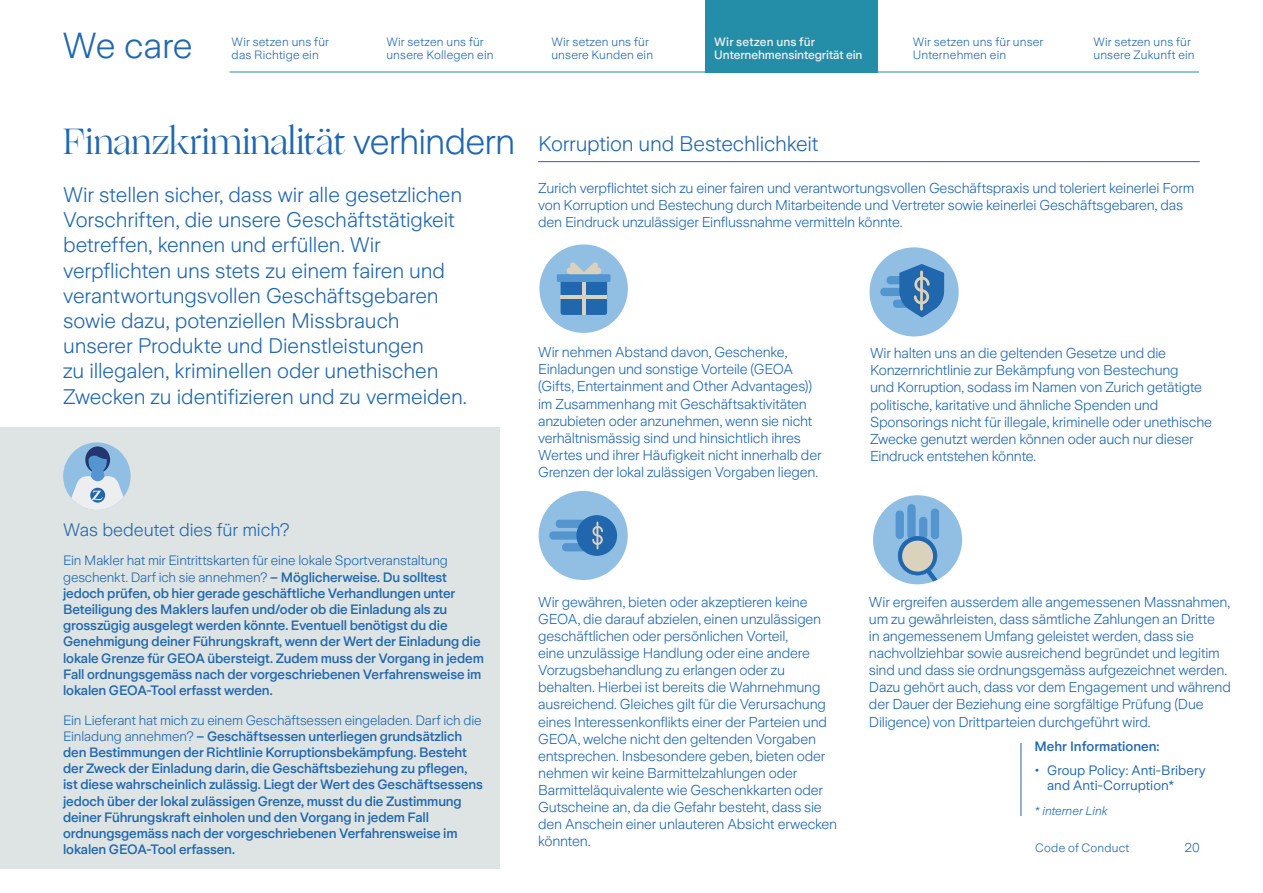
<style>
.page{position:relative;width:1263px;height:893px;background:#fff}
.page>*{position:absolute;margin:0;border:0;box-sizing:border-box;transform-origin:0 0}
.t1{font:36px "Ogg";color:#2167ae}
.t2{font:300 36px "Zurich Sans";letter-spacing:-.01em;color:#2167ae}
.t3{font:300 21px/25.2px "Zurich Sans";letter-spacing:-.005em;color:#2167ae}
.t4{font:300 18px "Zurich Sans";letter-spacing:-.005em;color:#2167ae}
.t5{font:300 14.25px/17.1px "Zurich Sans";letter-spacing:-.015em;color:#2167ae}
.t6{font:500 13.5px/16.2px "Zurich Sans";letter-spacing:-.01em;color:#2167ae}
.t7{font:13.5px/15px "Zurich Sans";color:#2167ae}
.t8{font:300 12.75px "Zurich Sans";color:#2167ae}
.t9{font:300 12px/13.2px "Zurich Sans";letter-spacing:.015em;color:#2167ae}
.t10{font:500 12px/13.2px "Zurich Sans";letter-spacing:-.005em;color:#eceeef}
.t11{font:12px "Zurich Sans Light Italic";color:#2167ae}
.s1{font-family:"Zurich Sans";font-weight:300}
.s2{font-weight:300}
</style>
<div class="page">
<div style="left:705px;top:0;width:173px;height:72px;background:#248da7"></div>
<hr style="left:230px;top:72px;width:969px;height:1px;background:#248da7">
<div style="left:0;top:427px;width:500px;height:442px;background:#dde4e3"></div>
<div style="left:63px;top:442px;width:68px;height:68px;background:#91bfe3;border-radius:50%"></div>
<div style="left:85px;top:446px;width:25px;height:27px;background:#23366f;border-radius:50%"></div>
<svg style="left:71px;top:455px;width:53px;height:55px"></svg>
<svg style="left:873px;top:495px;width:89px;height:89px"></svg>
<div style="left:902px;top:541px;width:31px;height:31px;background:#dad2bd;border-radius:50%"></div>
<div style="left:539px;top:491px;width:89px;height:89px;background:#91bfe3;border-radius:50%"></div>
<div style="left:556px;top:520px;width:34px;height:8px;background:#5495cf;border-radius:4px"></div>
<div style="left:562px;top:543px;width:28px;height:8px;background:#5495cf;border-radius:4px"></div>
<div style="left:549px;top:531px;width:41px;height:9px;background:#5495cf;border-radius:4px"></div>
<div style="left:576px;top:515px;width:41px;height:41px;background:#2167ae;border-radius:50%"></div>
<svg style="left:592px;top:522px;width:11px;height:27px"></svg>
<div style="left:869px;top:247px;width:90px;height:89px;background:#91bfe3;border-radius:50%"></div>
<div style="left:886px;top:276px;width:35px;height:8px;background:#5495cf;border-radius:4px"></div>
<div style="left:893px;top:300px;width:28px;height:8px;background:#5495cf;border-radius:4px"></div>
<div style="left:880px;top:288px;width:41px;height:8px;background:#5495cf;border-radius:4px"></div>
<svg style="left:899px;top:264px;width:45px;height:53px"></svg>
<div style="left:539px;top:244px;width:89px;height:89px;background:#91bfe3;border-radius:50%"></div>
<div style="left:561px;top:280px;width:46px;height:35px;background:#2167ae;border-radius:3px"></div>
<div style="left:557px;top:274px;width:53px;height:8px;background:#5495cf"></div>
<hr style="left:582px;top:282px;width:3px;height:33px;background:#dad2bd">
<hr style="left:561px;top:295px;width:46px;height:4px;background:#dad2bd">
<svg style="left:567px;top:262px;width:34px;height:12px"></svg>
<hr style="left:538px;top:161px;width:662px;height:1px;background:#2167ae">
<hr style="left:1020px;top:743px;width:1px;height:73px;background:#2167ae">
<h1 class="t2" style="left:63px;top:26px;width:132px">We care</h1>
<p class="t9" style="left:232px;top:36px;width:99px">Wir setzen uns für das Richtige ein</p>
<p class="t9" style="left:551px;top:35px;width:103px">Wir setzen uns für unsere Kunden ein</p>
<p class="t10" style="left:714px;top:35px;width:150px">Wir setzen uns für<br>Unternehmensintegrität ein</p>
<p class="t9" style="left:386px;top:35px;width:109px">Wir setzen uns für unsere Kollegen ein</p>
<p class="t9" style="left:1093px;top:35px;width:103px">Wir setzen uns für unsere Zukunft ein</p>
<p class="t9" style="left:913px;top:35px;width:132px">Wir setzen uns für unser<br>Unternehmen ein</p>
<h1 class="t1" style="left:63px;top:118px;width:454px">Finanzkriminalität <span class="s1">verhindern</span></h1>
<p class="t3" style="left:63px;top:182px;width:405px">Wir stellen sicher, dass wir alle gesetzlichen Vorschriften, die unsere Geschäftstätigkeit betreffen, kennen und erfüllen. Wir verpflichten uns stets zu einem fairen und verantwortungsvollen Geschäftsgebaren sowie dazu, potenziellen Missbrauch unserer Produkte und Dienstleistungen<br>zu illegalen, kriminellen oder unethischen Zwecken zu identifizieren und zu vermeiden.</p>
<p class="t4" style="left:63px;top:520px;width:228px">Was bedeutet dies für mich?</p>
<p class="t6" style="left:63px;top:553px;width:422px"><span class="s2">Ein Makler hat mir Eintrittskarten für eine lokale Sportveranstaltung geschenkt. Darf ich sie annehmen?</span> – Möglicherweise. Du solltest jedoch prüfen, ob hier gerade geschäftliche Verhandlungen unter Beteiligung des Maklers laufen und/oder ob die Einladung als zu grosszügig ausgelegt werden könnte. Eventuell benötigst du die Genehmigung deiner Führungskraft, wenn der Wert der Einladung die lokale Grenze für GEOA übersteigt. Zudem muss der Vorgang in jedem Fall ordnungsgemäss nach der vorgeschriebenen Verfahrensweise im lokalen GEOA-Tool erfasst werden.</p>
<p class="t6" style="left:63px;top:712px;width:421px"><span class="s2">Ein Lieferant hat mich zu einem Geschäftsessen eingeladen. Darf ich die Einladung annehmen?</span> – Geschäftsessen unterliegen grundsätzlich den Bestimmungen der Richtlinie Korruptionsbekämpfung. Besteht der Zweck der Einladung darin, die Geschäftsbeziehung zu pflegen, ist diese wahrscheinlich zulässig. Liegt der Wert des Geschäftsessens jedoch über der lokal zulässigen Grenze, musst du die Zustimmung deiner Führungskraft einholen und den Vorgang in jedem Fall ordnungsgemäss nach der vorgeschriebenen Verfahrensweise im lokalen GEOA-Tool erfassen.</p>
<h2 class="t3" style="left:538px;top:131px;width:282px">Korruption und Bestechlichkeit</h2>
<p class="t5" style="left:538px;top:180px;width:658px">Zurich verpflichtet sich zu einer fairen und verantwortungsvollen Geschäftspraxis und toleriert keinerlei Form von Korruption und Bestechung durch Mitarbeitende und Vertreter sowie keinerlei Geschäftsgebaren, das den Eindruck unzulässiger Einflussnahme vermitteln könnte.</p>
<p class="t5" style="left:538px;top:344px;width:285px">Wir nehmen Abstand davon, Geschenke, Einladungen und sonstige Vorteile (GEOA (Gifts, Entertainment and Other Advantages)) im Zusammenhang mit Geschäftsaktivitäten anzubieten oder anzunehmen, wenn sie nicht verhältnismässig sind und hinsichtlich ihres Wertes und ihrer Häufigkeit nicht innerhalb der Grenzen der lokal zulässigen Vorgaben liegen.</p>
<p class="t5" style="left:870px;top:345px;width:343px">Wir halten uns an die geltenden Gesetze und die Konzernrichtlinie zur Bekämpfung von Bestechung<br>und Korruption, sodass im Namen von Zurich getätigte politische, karitative und ähnliche Spenden und Sponsorings nicht für illegale, kriminelle oder unethische Zwecke genutzt werden können oder auch nur dieser Eindruck entstehen könnte.</p>
<p class="t5" style="left:538px;top:593px;width:301px">Wir gewähren, bieten oder akzeptieren keine GEOA, die darauf abzielen, einen unzulässigen geschäftlichen oder persönlichen Vorteil,<br>eine unzulässige Handlung oder eine andere Vorzugsbehandlung zu erlangen oder zu behalten. Hierbei ist bereits die Wahrnehmung ausreichend. Gleiches gilt für die Verursachung eines Interessenkonflikts einer der Parteien und GEOA, welche nicht den geltenden Vorgaben entsprechen. Insbesondere geben, bieten oder nehmen wir keine Barmittelzahlungen oder Barmitteläquivalente wie Geschenkkarten oder Gutscheine an, da die Gefahr besteht, dass sie den Anschein einer unlauteren Absicht erwecken könnten.</p>
<p class="t5" style="left:869px;top:593px;width:363px">Wir ergreifen ausserdem alle angemessenen Massnahmen, um zu gewährleisten, dass sämtliche Zahlungen an Dritte<br>in angemessenem Umfang geleistet werden, dass sie nachvollziehbar sowie ausreichend begründet und legitim sind und dass sie ordnungsgemäss aufgezeichnet werden.<br>Dazu gehört auch, dass vor dem Engagement und während der Dauer der Beziehung eine sorgfältige Prüfung (Due Diligence) von Drittparteien durchgeführt wird.</p>
<p class="t6" style="left:1034px;top:739px;width:127px">Mehr Informationen:</p>
<p class="t7" style="left:1047px;top:763px;width:160px;text-indent:-13px">• Group Policy: Anti-Bribery and Anti-Corruption*</p>
<p class="t11" style="left:1034px;top:805px;width:75px">* interner Link</p>
<p class="t9" style="left:1035px;top:842px;width:95px">Code of Conduct</p>
<p class="t8" style="left:1184px;top:841px;width:17px">20</p>
</div>
